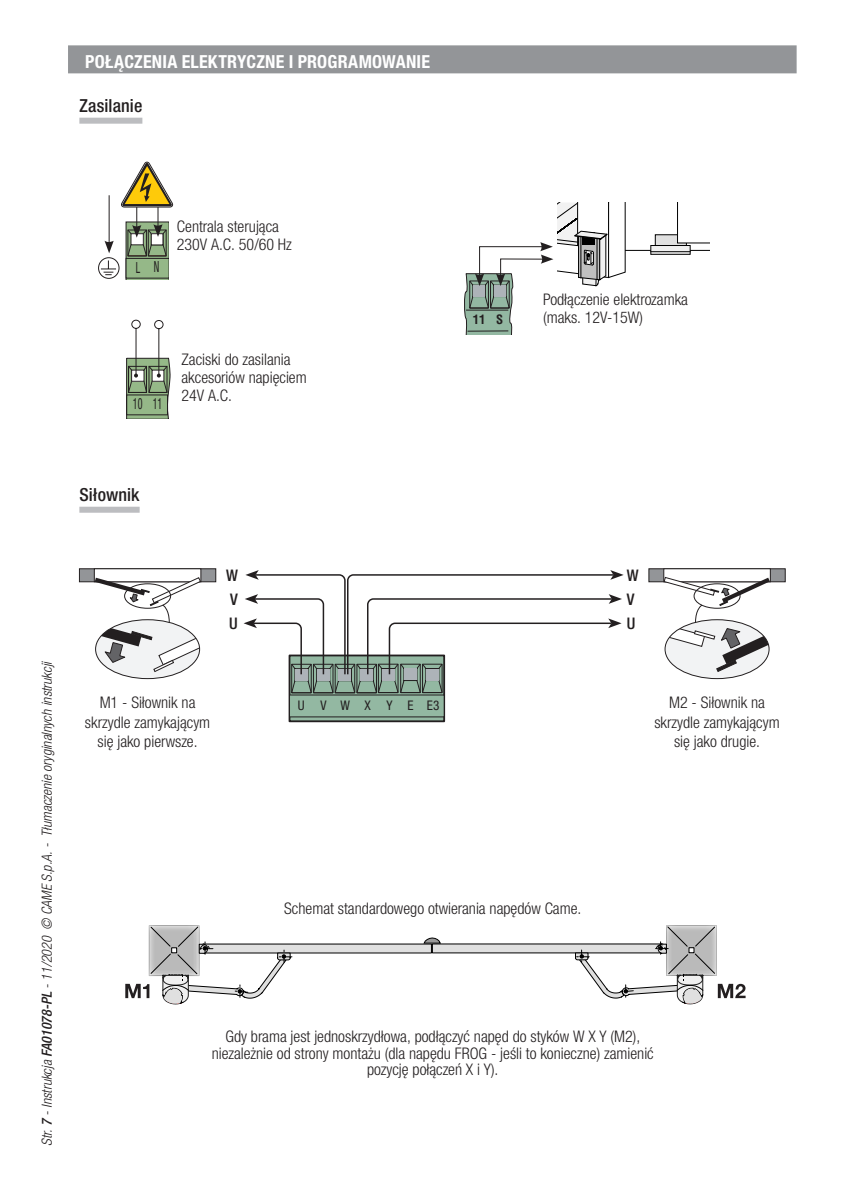
<style>
.page{position:relative;width:842px;height:1191px;background:#fff}
.page>*{position:absolute;margin:0;border:0;box-sizing:border-box;transform-origin:0 0}
.Lingua_su_grigio{font:700 condensed 18px "Helvetica Neue LTW1 G";letter-spacing:.01em;color:#fff}
.riga_sotto{font:500 condensed 18px "Helvetica Neue LTW1 G";letter-spacing:.005em;color:#231f20}
.t1{font:300 condensed 16px/19.2px "Helvetica Neue LTW1 G";color:#231f20;text-align:center}
.t2{font:500 condensed 16px "Helvetica Neue LTW1 G";color:#231f20}
.t3{font:condensed 15.4px "Helvetica Neue LTW1 G";color:#231f20;scale:.65 1}
.t4{font:italic 300 condensed 14px "Helvetica Neue LTW1 G";color:#231f20}
.t5{font:condensed 13.2px "Helvetica Neue LTW1 G";letter-spacing:1.12em;color:#231f20}
.t6{font:700 condensed 12.6px "Helvetica";color:#231f20}
.s1{font-weight:500}
</style>
<div class="page">
<svg style="left:292px;top:693px;width:150px;height:26px"></svg>
<div style="left:289px;top:654px;width:156px;height:68px;border:2px solid #231f20"></div>
<div style="left:289px;top:695px;width:155px;height:22px;background:#93b8a2"></div>
<svg style="left:125px;top:925px;width:620px;height:80px"></svg>
<hr style="left:157px;top:195px;width:1px;height:32px;background:#231f20">
<hr style="left:136px;top:189px;width:1px;height:39px;background:#231f20">
<svg style="left:126px;top:221px;width:43px;height:58px;background:#829879"></svg>
<svg style="left:121px;top:162px;width:52px;height:45px"></svg>
<hr style="left:626px;top:250px;width:84px;height:1px;background:#000">
<div style="left:655px;top:235px;width:31px;height:11px;background:#e0e0e0"></div>
<div style="left:651px;top:245px;width:39px;height:9px;background:#f0f0f0;border:1px solid #000"></div>
<hr style="left:651px;top:251px;width:39px;height:1px;background:#000">
<svg style="left:677px;top:202px;width:33px;height:41px"></svg>
<svg style="left:464px;top:202px;width:161px;height:132px"></svg>
<svg style="left:126px;top:319px;width:44px;height:99px"></svg>
<hr style="left:109px;top:195px;width:1px;height:49px;background:#231f20">
<svg style="left:98px;top:241px;width:22px;height:38px"></svg>
<svg style="left:244px;top:570px;width:380px;height:123px"></svg>
<div style="left:96px;top:619px;width:104px;height:59px;background:#f2f3f4;border-radius:50%"></div>
<svg style="left:79px;top:568px;width:137px;height:104px"></svg>
<div style="left:665px;top:619px;width:104px;height:59px;background:#f2f3f4;border-radius:50%"></div>
<svg style="left:648px;top:568px;width:138px;height:104px"></svg>
<div style="left:68px;top:45px;width:729px;height:28px;background:#939598"></div>
<div style="left:79px;top:118px;width:63px;height:6px;background:#bcbdc0"></div>
<div style="left:79px;top:507px;width:61px;height:6px;background:#bcbdc0"></div>
<p class="Lingua_su_grigio" style="left:85px;top:51px;width:346px">POŁĄCZENIA ELEKTRYCZNE I PROGRAMOWANIE</p>
<p class="riga_sotto" style="left:79px;top:95px;width:65px">Zasilanie</p>
<p class="t3" style="left:136px;top:258px;width:38px">L N</p>
<p class="t1" style="left:177px;top:217px;width:104px">Centrala sterująca</p>
<p class="t1" style="left:177px;top:235px;width:117px">230V A.C. 50/60 Hz</p>
<p class="t3" style="left:133px;top:394px;width:47px">10 11</p>
<p class="t1" style="left:181px;top:350px;width:111px">Zaciski do zasilania</p>
<p class="t1" style="left:181px;top:369px;width:127px;line-height:18px;text-align:left">akcesoriów napięciem<br>24V A.C.</p>
<p class="t6" style="left:473px;top:311px;width:32px">11 S</p>
<p class="t1" style="left:543px;top:290px;width:146px;line-height:18px;text-align:left">Podłączenie elektrozamka (maks. 12V-15W)</p>
<p class="riga_sotto" style="left:79px;top:484px;width:62px">Siłownik</p>
<p class="t4" style="left:39px;top:1145px;width:486px;rotate:-90deg">Str. <span class="s1">7</span> - Instrukcja <span class="s1">FA01078-PL</span> - 11/2020 © CAME S.p.A. - Tłumaczenie oryginalnych instrukcji</p>
<p class="t2" style="left:226px;top:565px;width:13px">W</p>
<p class="t2" style="left:230px;top:589px;width:9px">V</p>
<p class="t2" style="left:229px;top:613px;width:10px">U</p>
<p class="t1" style="left:85px;top:693px;width:127px">M1 - Siłownik na skrzydle zamykającym się jako pierwsze.</p>
<p class="t5" style="left:298px;top:697px;width:143px">UVWXYEE3</p>
<p class="t2" style="left:627px;top:565px;width:13px">W</p>
<p class="t2" style="left:627px;top:589px;width:9px">V</p>
<p class="t2" style="left:627px;top:613px;width:10px">U</p>
<p class="t1" style="left:654px;top:693px;width:127px">M2 - Siłownik na skrzydle zamykającym się jako drugie.</p>
<p class="t1" style="left:284px;top:898px;width:299px">Schemat standardowego otwierania napędów Came.</p>
<p class="t1" style="left:212px;top:1029px;width:443px;line-height:16px">Gdy brama jest jednoskrzydłowa, podłączyć napęd do styków W X Y (M2), niezależnie od strony montażu (dla napędu FROG - jeśli to konieczne) zamienić pozycję połączeń X i Y).</p>
</div>
